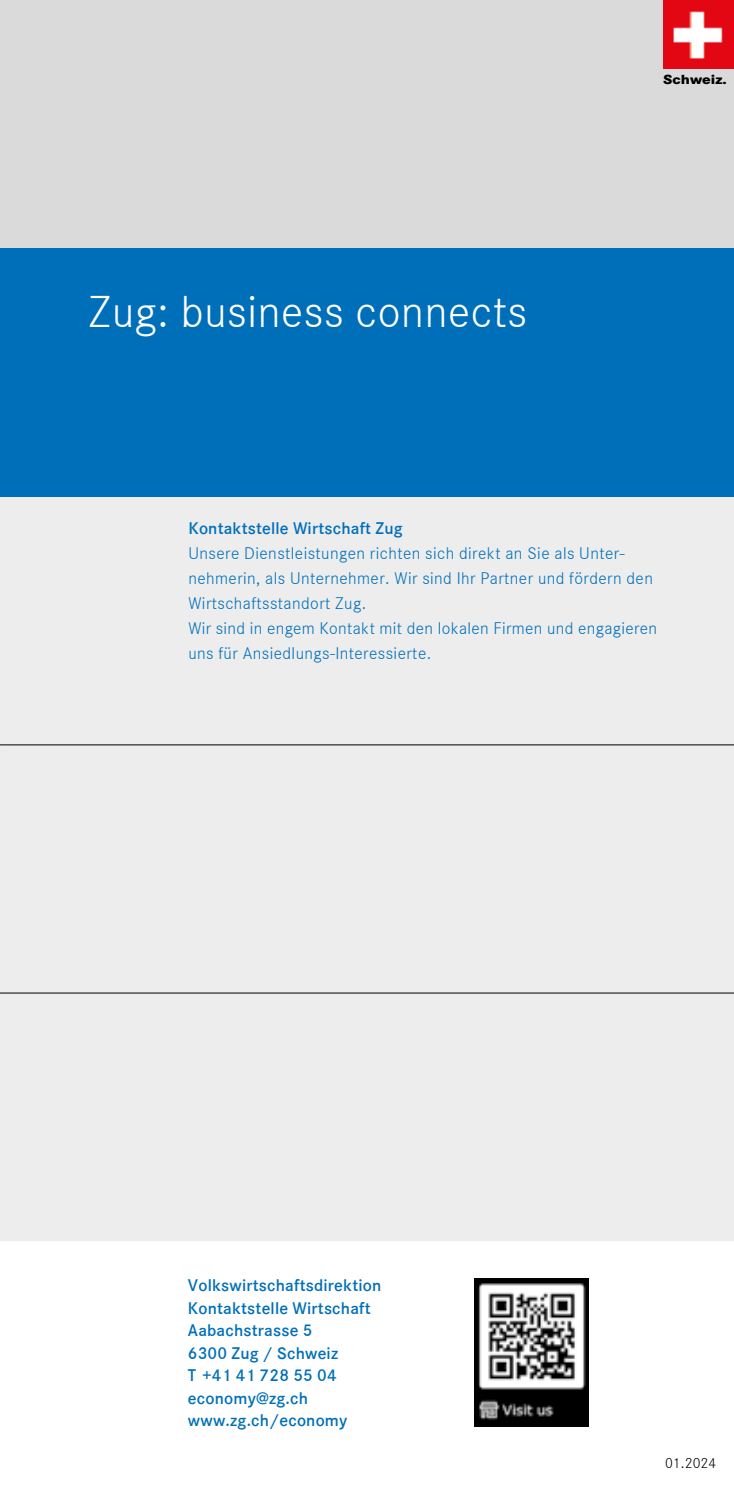
<style>
.page{position:relative;width:734px;height:1489px;background:#fff}
.page>*{position:absolute;margin:0;border:0;box-sizing:border-box;transform-origin:0 0}
.t1{font:300 46.25px "Corporate S";letter-spacing:.015em;color:#fff}
.t2{font:300 17.5px/25px "Corporate S";letter-spacing:.025em;color:#006fb9}
.t3{font:600 17.5px/22.5px "Corporate S";letter-spacing:.01em;color:#006fb9}
.t4{font:300 15px "Corporate S";letter-spacing:.005em;color:#000}
.t5{font:800 13.75px "Corporate S";letter-spacing:.005em;color:#000;scale:1.1 1}
</style>
<div class="page">
<div style="left:0;top:496px;width:733px;height:248px;background:#ededed"></div>
<div style="left:0;top:0;width:733px;height:248px;background:#dadada"></div>
<img style="left:663px;top:0;width:70px;height:69px">
<div style="left:0;top:248px;width:733px;height:248px;background:#006fb9"></div>
<div style="left:0;top:744px;width:733px;height:248px;background:#ededed"></div>
<div style="left:0;top:992px;width:733px;height:248px;background:#ededed"></div>
<hr style="left:0;top:744px;width:733px;height:1px;background:#000">
<hr style="left:0;top:992px;width:733px;height:1px;background:#000">
<img style="left:474px;top:1278px;width:114px;height:147px">
<h1 class="t1" style="left:89px;top:281px;width:440px">Zug: business connects</h1>
<p class="t5" style="left:663px;top:70px;width:59px">Schweiz.</p>
<p class="t3" style="left:188px;top:516px;width:216px">Kontaktstelle Wirtschaft Zug</p>
<p class="t2" style="left:188px;top:539px;width:470px">Unsere Dienstleistungen richten sich direkt an Sie als Unter&shy;nehmerin, als Unternehmer. Wir sind Ihr Partner und fördern den Wirtschaftsstandort Zug.<br>Wir sind in engem Kontakt mit den lokalen Firmen und engagieren uns für Ansiedlungs-Interessierte.</p>
<p class="t3" style="left:188px;top:1273px;width:195px">Volkswirtschaftsdirektion<br>Kontaktstelle Wirtschaft<br>Aabachstrasse 5<br>6300 Zug / Schweiz<br>T +41 41 728 55 04 economy@zg.ch www.zg.ch/economy</p>
<p class="t4" style="left:665px;top:1452px;width:53px">01.2024</p>
</div>
